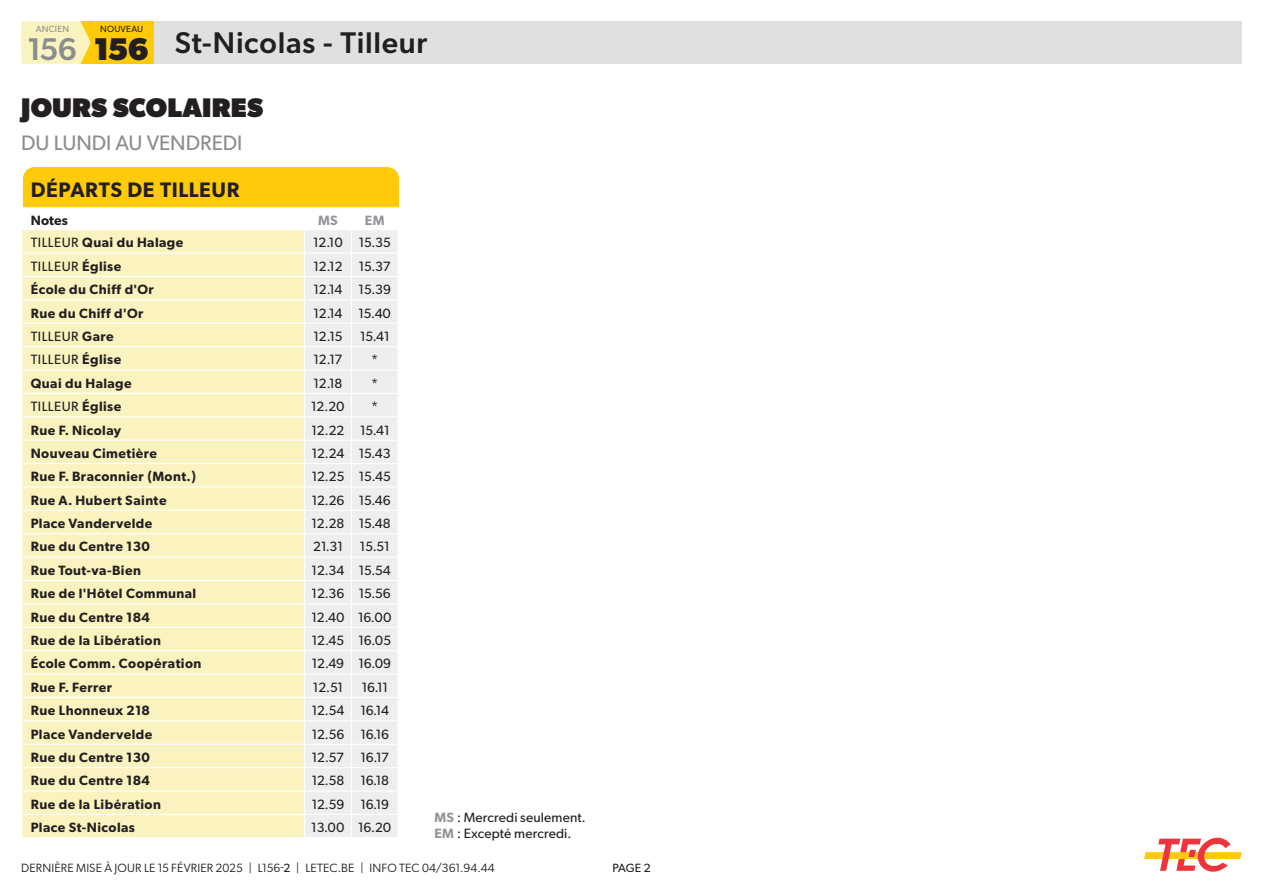
<style>
.page{position:relative;width:1263px;height:893px;background:#fff}
.page>*{position:absolute;margin:0;border:0;box-sizing:border-box;transform-origin:0 0}
.t1{font:500 31.5px "Gibson";color:#8a8d8e}
.t2{font:700 31.5px "Gibson";color:#231f20}
.t3{font:500 30px "Gibson";letter-spacing:.025em;color:#231f20}
.t4{font:800 27px "Gibson";letter-spacing:.005em;color:#231f20}
.t5{font:21px "Gibson";letter-spacing:-.005em;color:#8a8d8e}
.t6{font:600 21px "Gibson";letter-spacing:.025em;color:#231f20}
.t7{font:600 13.5px "Gibson";letter-spacing:.03em;color:#231f20}
.t8{font:13.5px "Gibson";color:#231f20}
.t9{font:13.5px "Gibson";letter-spacing:.03em;color:#231f20}
.t10{font:600 13.5px "Gibson";color:#939598}
.t11{font:12px "Gibson";letter-spacing:.01em;color:#231f20}
.t12{font:12px "Gibson";color:#231f20}
.t13{font:9px "Gibson";letter-spacing:.025em;color:#231f20}
.t14{font:9px "Gibson";letter-spacing:.025em;color:#8a8d8e}
.s1{font-weight:400}
.s2{font-weight:600}
.s3{font-weight:600;color:#939598}
.s4{font-style:inherit}
</style>
<div class="page">
<div style="left:154px;top:21px;width:1088px;height:43px;background:#dfe1df"></div>
<div style="left:80px;top:21px;width:74px;height:43px;background:#feca0a"></div>
<svg style="left:21px;top:21px;width:70px;height:43px"></svg>
<svg style="left:1144px;top:837px;width:98px;height:35px"></svg>
<svg style="left:22px;top:166px;width:378px;height:671px"></svg>
<p class="t14" style="left:36px;top:23px;width:35px">ANCIEN</p>
<p class="t13" style="left:100px;top:23px;width:44px">NOUVEAU</p>
<h1 class="t2" style="left:95px;top:27px;width:56px">156</h1>
<h1 class="t1" style="left:28px;top:27px;width:50px">156</h1>
<h2 class="t3" style="left:175px;top:22px;width:254px">St-Nicolas - Tilleur</h2>
<p class="t4" style="left:21px;top:88px;width:244px">JOURS SCOLAIRES</p>
<p class="t5" style="left:21px;top:128px;width:223px">DU LUNDI AU VENDREDI</p>
<p class="t6" style="left:31px;top:175px;width:211px">DÉPARTS DE TILLEUR</p>
<p class="t7" style="left:31px;top:211px;width:39px">Notes</p>
<p class="t10" style="left:318px;top:211px;width:21px">MS</p>
<p class="t10" style="left:365px;top:211px;width:21px">EM</p>
<p class="t7" style="left:31px;top:233px;width:154px"><span class="s1">TILLEUR</span> Quai du Halage</p>
<p class="t8" style="left:313px;top:233px;width:31px">12.10</p>
<p class="t8" style="left:359px;top:233px;width:33px">15.35</p>
<p class="t9" style="left:31px;top:257px;width:92px">TILLEUR <span class="s2">Église</span></p>
<p class="t8" style="left:313px;top:257px;width:31px">12.12</p>
<p class="t8" style="left:359px;top:257px;width:33px">15.37</p>
<p class="t7" style="left:31px;top:280px;width:125px">École du Chiff d'Or</p>
<p class="t8" style="left:313px;top:280px;width:31px">12.14</p>
<p class="t8" style="left:359px;top:280px;width:34px">15.39</p>
<p class="t7" style="left:31px;top:303px;width:114px">Rue du Chiff d'Or</p>
<p class="t8" style="left:313px;top:304px;width:31px">12.14</p>
<p class="t8" style="left:358px;top:304px;width:34px">15.40</p>
<p class="t9" style="left:31px;top:327px;width:85px">TILLEUR <span class="s2">Gare</span></p>
<p class="t8" style="left:314px;top:327px;width:30px">12.15</p>
<p class="t8" style="left:360px;top:327px;width:31px">15.41</p>
<p class="t9" style="left:31px;top:350px;width:92px">TILLEUR <span class="s2">Église</span></p>
<p class="t8" style="left:314px;top:350px;width:30px">12.17</p>
<p class="t8" style="left:371px;top:350px;width:9px">*</p>
<p class="t7" style="left:31px;top:374px;width:103px">Quai du Halage</p>
<p class="t8" style="left:313px;top:374px;width:31px">12.18</p>
<p class="t8" style="left:371px;top:374px;width:9px">*</p>
<p class="t9" style="left:31px;top:397px;width:92px">TILLEUR <span class="s2">Église</span></p>
<p class="t8" style="left:311px;top:397px;width:35px">12.20</p>
<p class="t8" style="left:371px;top:397px;width:9px">*</p>
<p class="t7" style="left:31px;top:420px;width:92px">Rue F. Nicolay</p>
<p class="t8" style="left:312px;top:421px;width:34px">12.22</p>
<p class="t8" style="left:360px;top:421px;width:31px">15.41</p>
<p class="t7" style="left:31px;top:444px;width:128px">Nouveau Cimetière</p>
<p class="t8" style="left:312px;top:444px;width:34px">12.24</p>
<p class="t8" style="left:359px;top:444px;width:33px">15.43</p>
<p class="t7" style="left:31px;top:467px;width:167px">Rue F. Braconnier (Mont.)</p>
<p class="t8" style="left:312px;top:467px;width:34px">12.25</p>
<p class="t8" style="left:359px;top:467px;width:33px">15.45</p>
<p class="t7" style="left:31px;top:490px;width:137px">Rue A. Hubert Sainte</p>
<p class="t8" style="left:312px;top:491px;width:34px">12.26</p>
<p class="t8" style="left:359px;top:491px;width:33px">15.46</p>
<p class="t7" style="left:31px;top:514px;width:123px">Place Vandervelde</p>
<p class="t8" style="left:312px;top:514px;width:34px">12.28</p>
<p class="t8" style="left:359px;top:514px;width:33px">15.48</p>
<p class="t7" style="left:31px;top:537px;width:121px">Rue du Centre 130</p>
<p class="t8" style="left:313px;top:537px;width:31px">21.31</p>
<p class="t8" style="left:360px;top:537px;width:31px">15.51</p>
<p class="t7" style="left:31px;top:561px;width:112px">Rue Tout-va-Bien</p>
<p class="t8" style="left:312px;top:561px;width:34px">12.34</p>
<p class="t8" style="left:359px;top:561px;width:34px">15.54</p>
<p class="t7" style="left:31px;top:584px;width:167px">Rue de l'Hôtel Communal</p>
<p class="t8" style="left:312px;top:584px;width:34px">12.36</p>
<p class="t8" style="left:359px;top:584px;width:34px">15.56</p>
<p class="t7" style="left:31px;top:607px;width:121px">Rue du Centre 184</p>
<p class="t8" style="left:311px;top:608px;width:35px">12.40</p>
<p class="t8" style="left:358px;top:608px;width:35px">16.00</p>
<p class="t7" style="left:31px;top:631px;width:132px">Rue de la Libération</p>
<p class="t8" style="left:312px;top:631px;width:34px">12.45</p>
<p class="t8" style="left:359px;top:631px;width:34px">16.05</p>
<p class="t7" style="left:31px;top:654px;width:172px">École Comm. Coopération</p>
<p class="t8" style="left:312px;top:654px;width:34px">12.49</p>
<p class="t8" style="left:358px;top:654px;width:34px">16.09</p>
<p class="t7" style="left:31px;top:678px;width:83px">Rue F. Ferrer</p>
<p class="t8" style="left:313px;top:678px;width:32px">12.51</p>
<p class="t8" style="left:362px;top:678px;width:28px">16.11</p>
<p class="t7" style="left:31px;top:701px;width:121px">Rue Lhonneux 218</p>
<p class="t8" style="left:312px;top:701px;width:34px">12.54</p>
<p class="t8" style="left:360px;top:701px;width:30px">16.14</p>
<p class="t7" style="left:31px;top:724px;width:123px">Place Vandervelde</p>
<p class="t8" style="left:312px;top:725px;width:34px">12.56</p>
<p class="t8" style="left:360px;top:725px;width:30px">16.16</p>
<p class="t7" style="left:31px;top:748px;width:121px">Rue du Centre 130</p>
<p class="t8" style="left:312px;top:748px;width:34px">12.57</p>
<p class="t8" style="left:360px;top:748px;width:30px">16.17</p>
<p class="t7" style="left:31px;top:771px;width:121px">Rue du Centre 184</p>
<p class="t8" style="left:312px;top:771px;width:34px">12.58</p>
<p class="t8" style="left:360px;top:771px;width:30px">16.18</p>
<p class="t7" style="left:31px;top:794px;width:132px">Rue de la Libération</p>
<p class="t8" style="left:312px;top:795px;width:34px">12.59</p>
<p class="t8" style="left:360px;top:795px;width:30px">16.19</p>
<p class="t7" style="left:31px;top:818px;width:106px">Place St-Nicolas</p>
<p class="t8" style="left:311px;top:818px;width:35px">13.00</p>
<p class="t8" style="left:358px;top:818px;width:35px">16.20</p>
<p class="t8" style="left:434px;top:808px;width:153px"><span class="s3">MS</span> : Mercredi seulement.</p>
<p class="t8" style="left:434px;top:824px;width:138px"><span class="s3">EM</span> : Excepté mercredi.</p>
<p class="t11" style="left:21px;top:859px;width:475px">DERNIÈRE MISE À JOUR LE 15 FÉVRIER 2025 | L156-<span class="s4">2</span> | LETEC.BE | INFO TEC 04/361.94.44</p>
<p class="t12" style="left:612px;top:859px;width:40px">PAGE 2</p>
</div>
